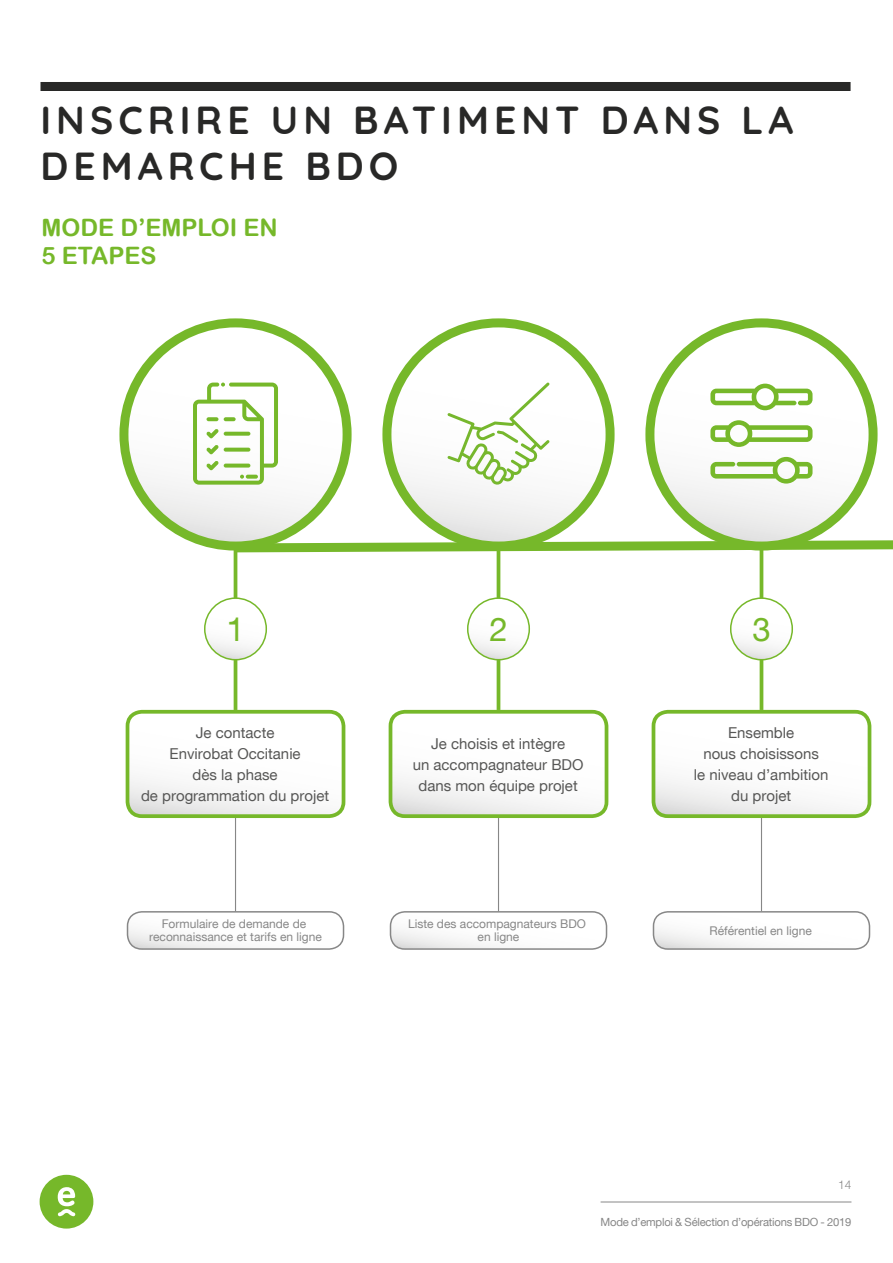
<style>
.page{position:relative;width:893px;height:1263px;background:#fff}
.page>*{position:absolute;margin:0;border:0;box-sizing:border-box;transform-origin:0 0}
.t1{font:700 39px/46.8px "Quicksand";letter-spacing:.13em;color:#282827}
.t2{font:33px "Helvetica Neue";color:#76b82a}
.t3{font:24px/28.8px "Arial Rounded MT Bold";color:#76b82a}
.t4{font:15px/21px "Helvetica Neue";color:#575756;text-align:center}
.t5{font:12px/13px "Helvetica Neue";color:#878787;text-align:center}
.t6{font:300 12px "Helvetica Neue";color:#878787}
.t7{font:11.25px "Helvetica Neue";letter-spacing:-.02em;color:#878787}
</style>
<div class="page">
<hr style="left:601px;top:1201px;width:250px;height:1px;background:#878787">
<svg style="left:40px;top:1175px;width:53px;height:53px"></svg>
<svg style="left:227px;top:533px;width:666px;height:24px"></svg>
<div style="left:40px;top:82px;width:810px;height:9px;background:#282827"></div>
<hr style="left:761px;top:817px;width:1px;height:94px;background:#878787">
<hr style="left:760px;top:548px;width:3px;height:162px;background:#76b82a">
<svg style="left:128px;top:912px;width:216px;height:37px"></svg>
<div style="left:127px;top:911px;width:217px;height:39px;border:2px solid #878787;border-radius:14px"></div>
<hr style="left:235px;top:817px;width:1px;height:94px;background:#878787">
<svg style="left:129px;top:713px;width:215px;height:100px"></svg>
<div style="left:126px;top:710px;width:219px;height:108px;border:4px solid #76b82a;border-radius:14px"></div>
<hr style="left:234px;top:548px;width:3px;height:162px;background:#76b82a">
<svg style="left:205px;top:598px;width:61px;height:62px"></svg>
<div style="left:204px;top:597px;width:63px;height:63px;border:2px solid #76b82a;border-radius:50%"></div>
<svg style="left:124px;top:323px;width:223px;height:223px"></svg>
<div style="left:119px;top:318px;width:233px;height:232px;border:9px solid #76b82a;border-radius:50%"></div>
<svg style="left:390px;top:912px;width:216px;height:37px"></svg>
<div style="left:390px;top:911px;width:217px;height:39px;border:2px solid #878787;border-radius:14px"></div>
<hr style="left:498px;top:817px;width:1px;height:94px;background:#878787">
<svg style="left:390px;top:713px;width:214px;height:100px"></svg>
<div style="left:389px;top:710px;width:219px;height:108px;border:4px solid #76b82a;border-radius:14px"></div>
<hr style="left:497px;top:548px;width:3px;height:162px;background:#76b82a">
<svg style="left:468px;top:598px;width:61px;height:62px"></svg>
<div style="left:467px;top:597px;width:63px;height:63px;border:2px solid #76b82a;border-radius:50%"></div>
<svg style="left:387px;top:323px;width:223px;height:223px"></svg>
<div style="left:382px;top:318px;width:233px;height:232px;border:9px solid #76b82a;border-radius:50%"></div>
<svg style="left:653px;top:912px;width:216px;height:37px"></svg>
<div style="left:653px;top:911px;width:217px;height:39px;border:2px solid #878787;border-radius:14px"></div>
<svg style="left:653px;top:713px;width:214px;height:100px"></svg>
<div style="left:652px;top:710px;width:219px;height:108px;border:4px solid #76b82a;border-radius:14px"></div>
<svg style="left:731px;top:598px;width:61px;height:62px"></svg>
<div style="left:730px;top:597px;width:63px;height:63px;border:2px solid #76b82a;border-radius:50%"></div>
<svg style="left:650px;top:323px;width:223px;height:223px"></svg>
<div style="left:645px;top:318px;width:233px;height:232px;border:9px solid #76b82a;border-radius:50%"></div>
<svg style="left:193px;top:383px;width:85px;height:102px"></svg>
<svg style="left:246px;top:475px;width:12px;height:4px"></svg>
<svg style="left:448px;top:383px;width:101px;height:102px"></svg>
<svg style="left:710px;top:384px;width:102px;height:26px"></svg>
<svg style="left:710px;top:420px;width:102px;height:27px"></svg>
<svg style="left:710px;top:457px;width:102px;height:27px"></svg>
<h1 class="t1" style="left:40px;top:93px;width:754px">INSCRIRE UN BATIMENT DANS LA<br>DEMARCHE BDO</h1>
<h3 class="t3" style="left:42px;top:212px;width:238px">MODE D’EMPLOI EN<br>5 ETAPES</h3>
<h2 class="t2" style="left:226px;top:615px;width:20px">1</h2>
<h2 class="t2" style="left:489px;top:615px;width:20px">2</h2>
<h2 class="t2" style="left:752px;top:615px;width:20px">3</h2>
<p class="t4" style="left:141px;top:723px;width:190px">Je contacte<br>Envirobat Occitanie<br>dès la phase<br>de programmation du projet</p>
<p class="t4" style="left:413px;top:734px;width:172px">Je choisis et intègre<br>un accompagnateur BDO dans mon équipe projet</p>
<p class="t4" style="left:694px;top:723px;width:136px">Ensemble<br>nous choisissons<br>le niveau d’ambition du projet</p>
<p class="t5" style="left:149px;top:918px;width:174px">Formulaire de demande de reconnaissance et tarifs en ligne</p>
<p class="t5" style="left:408px;top:918px;width:179px">Liste des accompagnateurs BDO en ligne</p>
<p class="t5" style="left:709px;top:925px;width:104px">Référentiel en ligne</p>
<p class="t6" style="left:838px;top:1175px;width:15px">14</p>
<p class="t7" style="left:601px;top:1217px;width:252px">Mode d’emploi &amp; Sélection d’opérations BDO - 2019</p>
</div>
